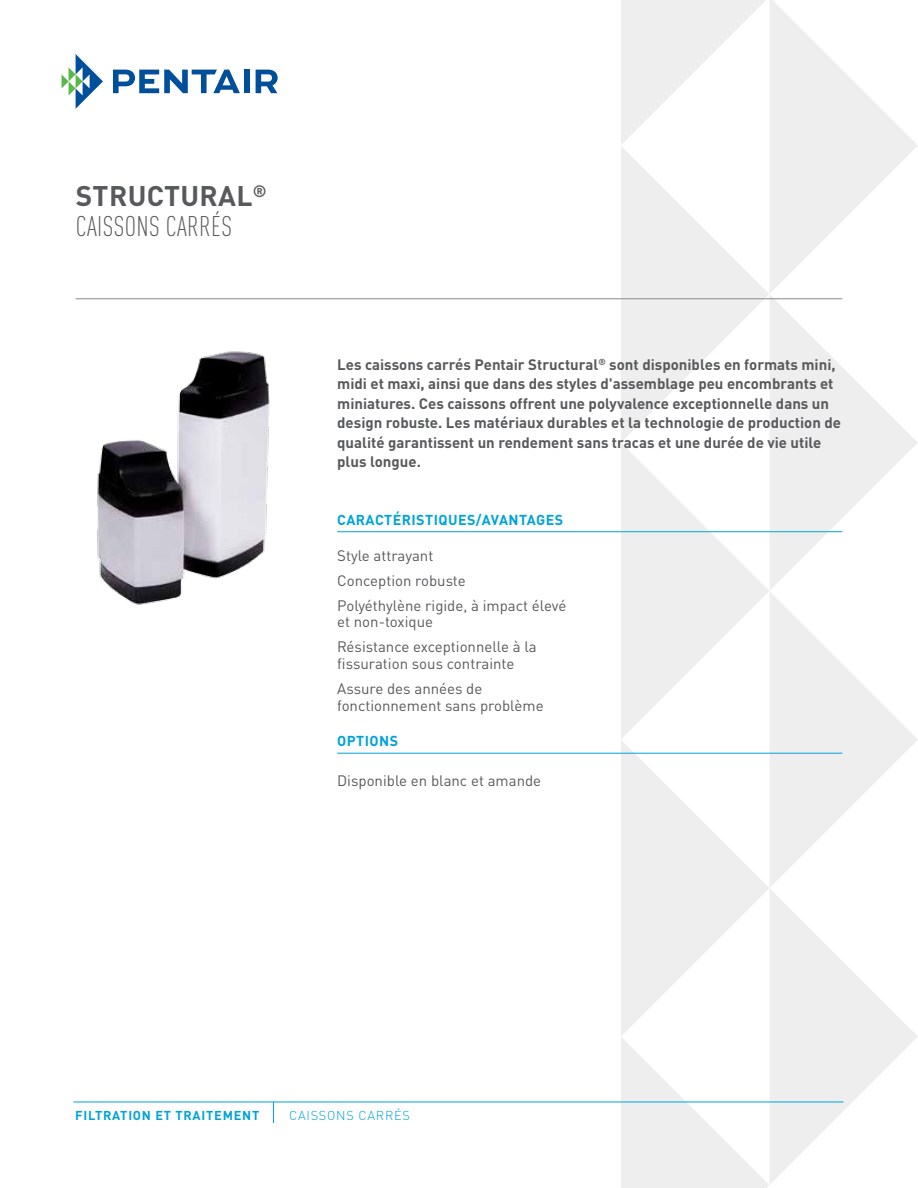
<style>
.page{position:relative;width:918px;height:1188px;background:#fff}
.page>*{position:absolute;margin:0;border:0;box-sizing:border-box;transform-origin:0 0}
.t1{font:300 condensed 28.05px/30px "DIN Pro";letter-spacing:.01em;color:#58595b}
.t2{font:700 15px/19.5px "DIN Pro";color:#58595b}
.t3{font:15px/25.2px "DIN Pro";color:#58595b}
.t4{font:700 14.25px "DIN Pro";letter-spacing:.03em;color:#00a3d8}
.t5{font:700 12.75px "DIN Pro";letter-spacing:.06em;color:#00a3d8}
.t6{font:300 12.75px "DIN Pro";letter-spacing:.06em;color:#00a3d8}
.s1{font-weight:700;font-stretch:normal}
</style>
<div class="page">
<svg style="left:621px;top:0;width:145px;height:145px"></svg>
<svg style="left:770px;top:0;width:148px;height:293px;fill:#eee"></svg>
<svg style="left:621px;top:146px;width:148px;height:296px;fill:#f0f0f0"></svg>
<svg style="left:769px;top:295px;width:149px;height:295px"></svg>
<svg style="left:621px;top:443px;width:148px;height:296px;fill:#eeeef0"></svg>
<svg style="left:769px;top:592px;width:149px;height:295px;fill:#eee"></svg>
<svg style="left:621px;top:740px;width:148px;height:296px;fill:#eee"></svg>
<svg style="left:769px;top:889px;width:149px;height:295px;fill:#eee"></svg>
<svg style="left:621px;top:1037px;width:148px;height:151px"></svg>
<hr style="left:73px;top:1102px;width:770px;height:1px;background:#00a3d8">
<svg style="left:273px;top:1103px;width:1px;height:20px"></svg>
<svg style="left:62px;top:54px;width:41px;height:55px"></svg>
<svg style="left:113px;top:70px;width:127px;height:23px"></svg>
<div style="left:244px;top:70px;width:5px;height:23px;background:#004f9a"></div>
<svg style="left:256px;top:70px;width:22px;height:23px"></svg>
<hr style="left:76px;top:298px;width:766px;height:1px;background:#888a8d">
<hr style="left:337px;top:753px;width:505px;height:1px;background:#00a3d8">
<img style="left:97px;top:351px;width:173px;height:254px">
<hr style="left:337px;top:531px;width:505px;height:1px;background:#00a3d8">
<h1 class="t1" style="left:76px;top:179px;width:192px"><span class="s1">STRUCTURAL</span><sup>®<br></sup>CAISSONS CARRÉS</h1>
<p class="t2" style="left:337px;top:353px;width:505px">Les caissons carrés Pentair Structural<sup>®</sup> sont disponibles en formats mini, midi et maxi, ainsi que dans des styles d'assemblage peu encombrants et miniatures. Ces caissons offrent une polyvalence exceptionnelle dans un design robuste. Les matériaux durables et la technologie de production de qualité garantissent un rendement sans tracas et une durée de vie utile plus longue.</p>
<p class="t4" style="left:337px;top:508px;width:227px">CARACTÉRISTIQUES/AVANTAGES</p>
<p class="t3" style="left:337px;top:541px;width:231px">Style attrayant<br>Conception robuste<br>Polyéthylène rigide, à impact élevé</p>
<p class="t3" style="left:337px;top:608px;width:201px">et non-toxique<br>Résistance exceptionnelle à la</p>
<p class="t3" style="left:337px;top:650px;width:179px">fissuration sous contrainte<br>Assure des années de</p>
<p class="t3" style="left:337px;top:691px;width:208px">fonctionnement sans problème</p>
<p class="t4" style="left:337px;top:729px;width:62px">OPTIONS</p>
<p class="t3" style="left:337px;top:767px;width:206px">Disponible en blanc et amande</p>
<p class="t5" style="left:75px;top:1105px;width:186px">FILTRATION ET TRAITEMENT</p>
<p class="t6" style="left:289px;top:1106px;width:122px">CAISSONS CARRÉS</p>
</div>
